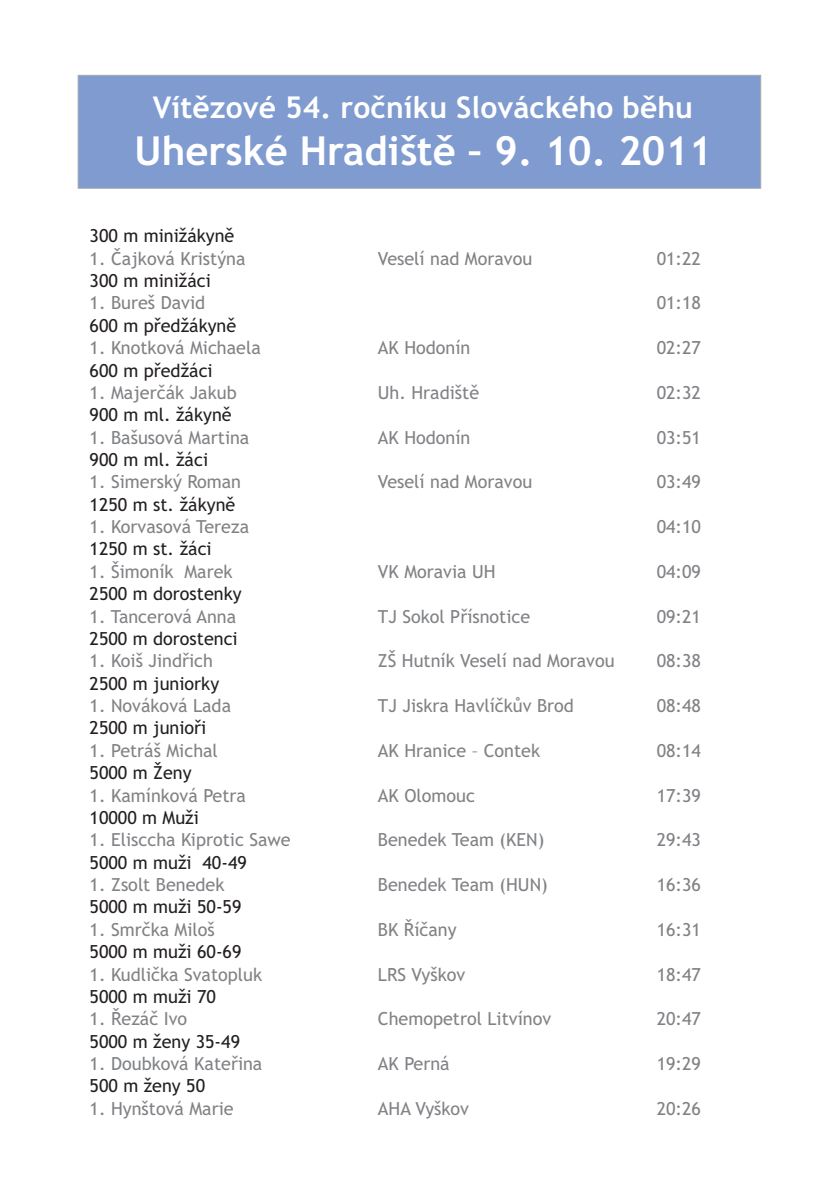
<style>
.page{position:relative;width:840px;height:1191px;background:#fff}
.page>*{position:absolute;margin:0;border:0;box-sizing:border-box;transform-origin:0 0}
.t1{font:700 40px "Trebuchet MS";color:#fff}
.t2{font:700 30px "Trebuchet MS";color:#fff}
.t3{font:18px "Trebuchet MS";color:#808285}
.t4{font:18px "Trebuchet MS";color:#231f20}
</style>
<div class="page">
<div style="left:78px;top:75px;width:682px;height:113px;background:#7f9bd0;border:1px solid #a8a9ad"></div>
<h2 class="t2" style="left:153px;top:96px;width:541px">Vítězové 54. ročníku Slováckého běhu</h2>
<h1 class="t1" style="left:134px;top:135px;width:579px">Uherské Hradiště – 9. 10. 2011</h1>
<p class="t4" style="left:90px;top:229px;width:146px">300 m minižákyně</p>
<p class="t4" style="left:90px;top:274px;width:123px">300 m minižáci</p>
<p class="t4" style="left:90px;top:318px;width:148px">600 m předžákyně</p>
<p class="t4" style="left:90px;top:363px;width:124px">600 m předžáci</p>
<p class="t4" style="left:90px;top:408px;width:143px">900 m ml. žákyně</p>
<p class="t4" style="left:90px;top:453px;width:120px">900 m ml. žáci</p>
<p class="t4" style="left:90px;top:497px;width:147px">1250 m st. žákyně</p>
<p class="t4" style="left:90px;top:542px;width:124px">1250 m st. žáci</p>
<p class="t4" style="left:90px;top:587px;width:153px">2500 m dorostenky</p>
<p class="t4" style="left:90px;top:631px;width:149px">2500 m dorostenci</p>
<p class="t4" style="left:90px;top:676px;width:131px">2500 m juniorky</p>
<p class="t4" style="left:90px;top:721px;width:118px">2500 m junioři</p>
<p class="t4" style="left:90px;top:766px;width:103px">5000 m Ženy</p>
<p class="t4" style="left:90px;top:810px;width:111px">10000 m Muži</p>
<p class="t4" style="left:90px;top:855px;width:159px">5000 m muži 40-49</p>
<p class="t4" style="left:90px;top:900px;width:153px">5000 m muži 50-59</p>
<p class="t4" style="left:90px;top:945px;width:153px">5000 m muži 60-69</p>
<p class="t4" style="left:90px;top:989px;width:128px">5000 m muži 70</p>
<p class="t4" style="left:90px;top:1034px;width:152px">5000 m ženy 35-49</p>
<p class="t4" style="left:90px;top:1079px;width:117px">500 m ženy 50</p>
<p class="t3" style="left:90px;top:251px;width:157px">1. Čajková Kristýna</p>
<p class="t3" style="left:378px;top:251px;width:156px">Veselí nad Moravou</p>
<p class="t3" style="left:656px;top:251px;width:46px">01:22</p>
<p class="t3" style="left:90px;top:296px;width:117px">1. Bureš David</p>
<p class="t3" style="left:656px;top:296px;width:46px">01:18</p>
<p class="t3" style="left:90px;top:341px;width:173px">1. Knotková Michaela</p>
<p class="t3" style="left:378px;top:341px;width:94px">AK Hodonín</p>
<p class="t3" style="left:656px;top:341px;width:46px">02:27</p>
<p class="t3" style="left:90px;top:385px;width:148px">1. Majerčák Jakub</p>
<p class="t3" style="left:378px;top:385px;width:103px">Uh. Hradiště</p>
<p class="t3" style="left:656px;top:385px;width:46px">02:32</p>
<p class="t3" style="left:90px;top:430px;width:161px">1. Bašusová Martina</p>
<p class="t3" style="left:378px;top:430px;width:94px">AK Hodonín</p>
<p class="t3" style="left:656px;top:430px;width:46px">03:51</p>
<p class="t3" style="left:90px;top:475px;width:153px">1. Simerský Roman</p>
<p class="t3" style="left:378px;top:475px;width:156px">Veselí nad Moravou</p>
<p class="t3" style="left:656px;top:475px;width:46px">03:49</p>
<p class="t3" style="left:90px;top:520px;width:161px">1. Korvasová Tereza</p>
<p class="t3" style="left:656px;top:520px;width:46px">04:10</p>
<p class="t3" style="left:90px;top:564px;width:144px">1. Šimoník Marek</p>
<p class="t3" style="left:378px;top:564px;width:119px">VK Moravia UH</p>
<p class="t3" style="left:656px;top:564px;width:46px">04:09</p>
<p class="t3" style="left:90px;top:609px;width:148px">1. Tancerová Anna</p>
<p class="t3" style="left:378px;top:609px;width:154px">TJ Sokol Přísnotice</p>
<p class="t3" style="left:656px;top:609px;width:46px">09:21</p>
<p class="t3" style="left:90px;top:654px;width:125px">1. Koiš Jindřich</p>
<p class="t3" style="left:378px;top:654px;width:238px">ZŠ Hutník Veselí nad Moravou</p>
<p class="t3" style="left:656px;top:654px;width:46px">08:38</p>
<p class="t3" style="left:90px;top:699px;width:143px">1. Nováková Lada</p>
<p class="t3" style="left:378px;top:699px;width:197px">TJ Jiskra Havlíčkův Brod</p>
<p class="t3" style="left:656px;top:699px;width:46px">08:48</p>
<p class="t3" style="left:90px;top:743px;width:130px">1. Petráš Michal</p>
<p class="t3" style="left:378px;top:743px;width:164px">AK Hranice – Contek</p>
<p class="t3" style="left:656px;top:743px;width:46px">08:14</p>
<p class="t3" style="left:90px;top:788px;width:158px">1. Kamínková Petra</p>
<p class="t3" style="left:378px;top:788px;width:98px">AK Olomouc</p>
<p class="t3" style="left:656px;top:788px;width:46px">17:39</p>
<p class="t3" style="left:90px;top:833px;width:202px">1. Elisccha Kiprotic Sawe</p>
<p class="t3" style="left:378px;top:833px;width:168px">Benedek Team (KEN)</p>
<p class="t3" style="left:656px;top:833px;width:46px">29:43</p>
<p class="t3" style="left:90px;top:877px;width:136px">1. Zsolt Benedek</p>
<p class="t3" style="left:378px;top:877px;width:171px">Benedek Team (HUN)</p>
<p class="t3" style="left:656px;top:877px;width:46px">16:36</p>
<p class="t3" style="left:90px;top:922px;width:127px">1. Smrčka Miloš</p>
<p class="t3" style="left:378px;top:922px;width:80px">BK Říčany</p>
<p class="t3" style="left:656px;top:922px;width:46px">16:31</p>
<p class="t3" style="left:90px;top:967px;width:174px">1. Kudlička Svatopluk</p>
<p class="t3" style="left:378px;top:967px;width:89px">LRS Vyškov</p>
<p class="t3" style="left:656px;top:967px;width:46px">18:47</p>
<p class="t3" style="left:90px;top:1012px;width:99px">1. Řezáč Ivo</p>
<p class="t3" style="left:378px;top:1012px;width:175px">Chemopetrol Litvínov</p>
<p class="t3" style="left:656px;top:1012px;width:46px">20:47</p>
<p class="t3" style="left:90px;top:1056px;width:174px">1. Doubková Kateřina</p>
<p class="t3" style="left:378px;top:1056px;width:73px">AK Perná</p>
<p class="t3" style="left:656px;top:1056px;width:46px">19:29</p>
<p class="t3" style="left:90px;top:1101px;width:145px">1. Hynštová Marie</p>
<p class="t3" style="left:378px;top:1101px;width:93px">AHA Vyškov</p>
<p class="t3" style="left:656px;top:1101px;width:46px">20:26</p>
</div>
